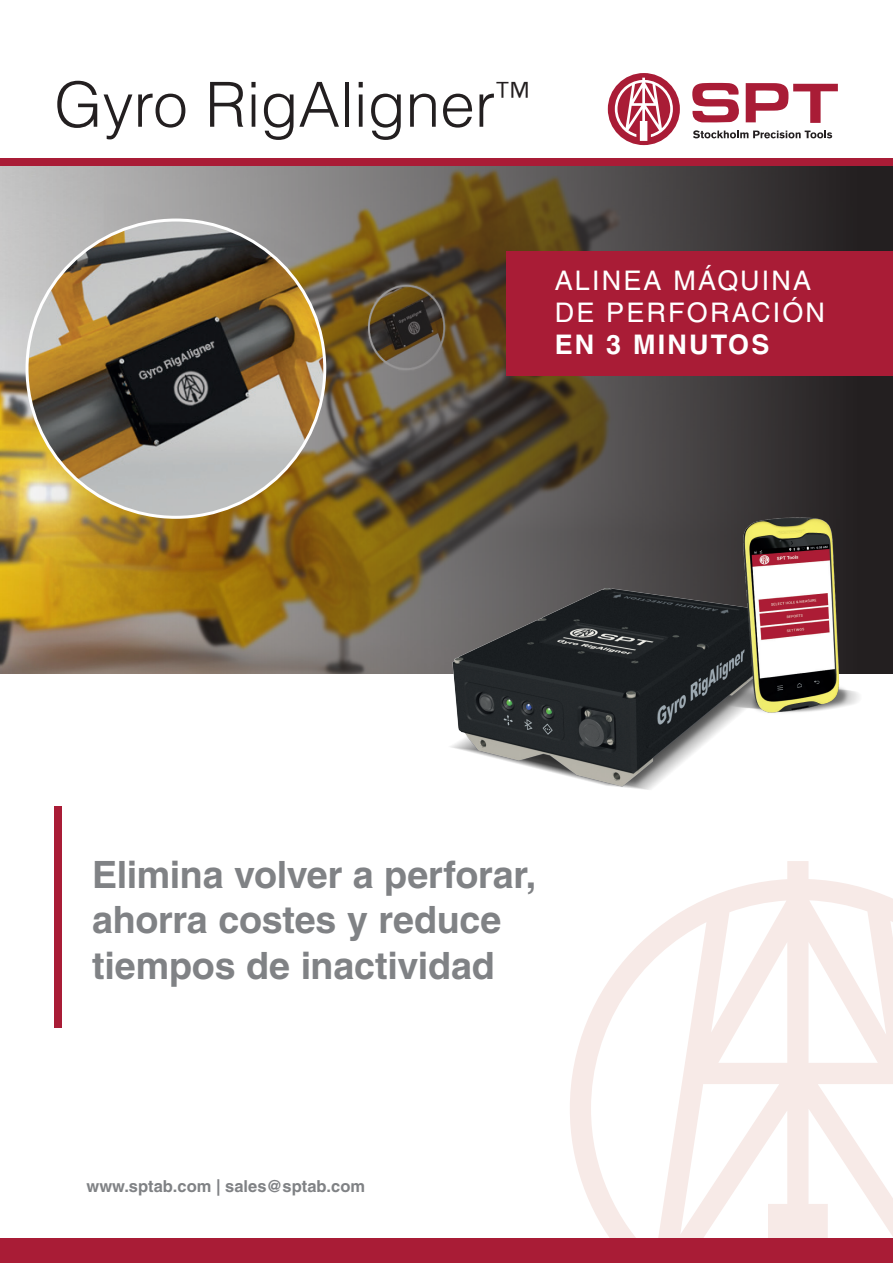
<style>
.page{position:relative;width:893px;height:1263px;background:#fff}
.page>*{position:absolute;margin:0;border:0;box-sizing:border-box;transform-origin:0 0}
.t1{font:300 62.25px "Helvetica LT Std";color:#231f20}
.t2{font:700 37.65px/45.2px "Helvetica LT Std";letter-spacing:-.005em;color:#808285}
.t3{font:27px "Helvetica LT Std";letter-spacing:.08em;color:#fff}
.t4{font:700 27px "Helvetica LT Std";letter-spacing:.08em;color:#fff}
.t5{font:700 16.5px "Helvetica LT Std";color:#808285}
</style>
<div class="page">
<svg style="left:570px;top:861px;width:323px;height:377px"></svg>
<div style="left:54px;top:806px;width:8px;height:221px;background:#a91c36"></div>
<div style="left:0;top:1238px;width:893px;height:25px;background:#a91c36"></div>
<svg style="left:692px;top:83px;width:47px;height:39px"></svg>
<svg style="left:746px;top:83px;width:92px;height:40px"></svg>
<svg style="left:693px;top:130px;width:139px;height:8px"></svg>
<svg style="left:608px;top:73px;width:72px;height:72px"></svg>
<img style="left:0;top:165px;width:893px;height:509px">
<img style="left:27px;top:220px;width:298px;height:297px;border-radius:149px">
<div style="left:506px;top:251px;width:387px;height:125px;background:#a91c36"></div>
<div style="left:0;top:158px;width:893px;height:7px;background:#a91c36"></div>
<img style="left:395px;top:497px;width:498px;height:293px">
<p class="t1" style="left:54px;top:66px;width:478px">Gyro RigAligner<sup>™</sup></p>
<p class="t3" style="left:555px;top:264px;width:258px">ALINEA MÁQUINA</p>
<p class="t3" style="left:555px;top:297px;width:272px">DE PERFORACIÓN</p>
<p class="t4" style="left:555px;top:328px;width:216px">EN 3 MINUTOS</p>
<p class="t2" style="left:92px;top:852px;width:445px">Elimina volver a perforar,</p>
<p class="t2" style="left:92px;top:897px;width:411px">ahorra costes y reduce tiempos de inactividad</p>
<p class="t5" style="left:87px;top:1176px;width:280px">www.sptab.com | sales@sptab.com</p>
</div>
